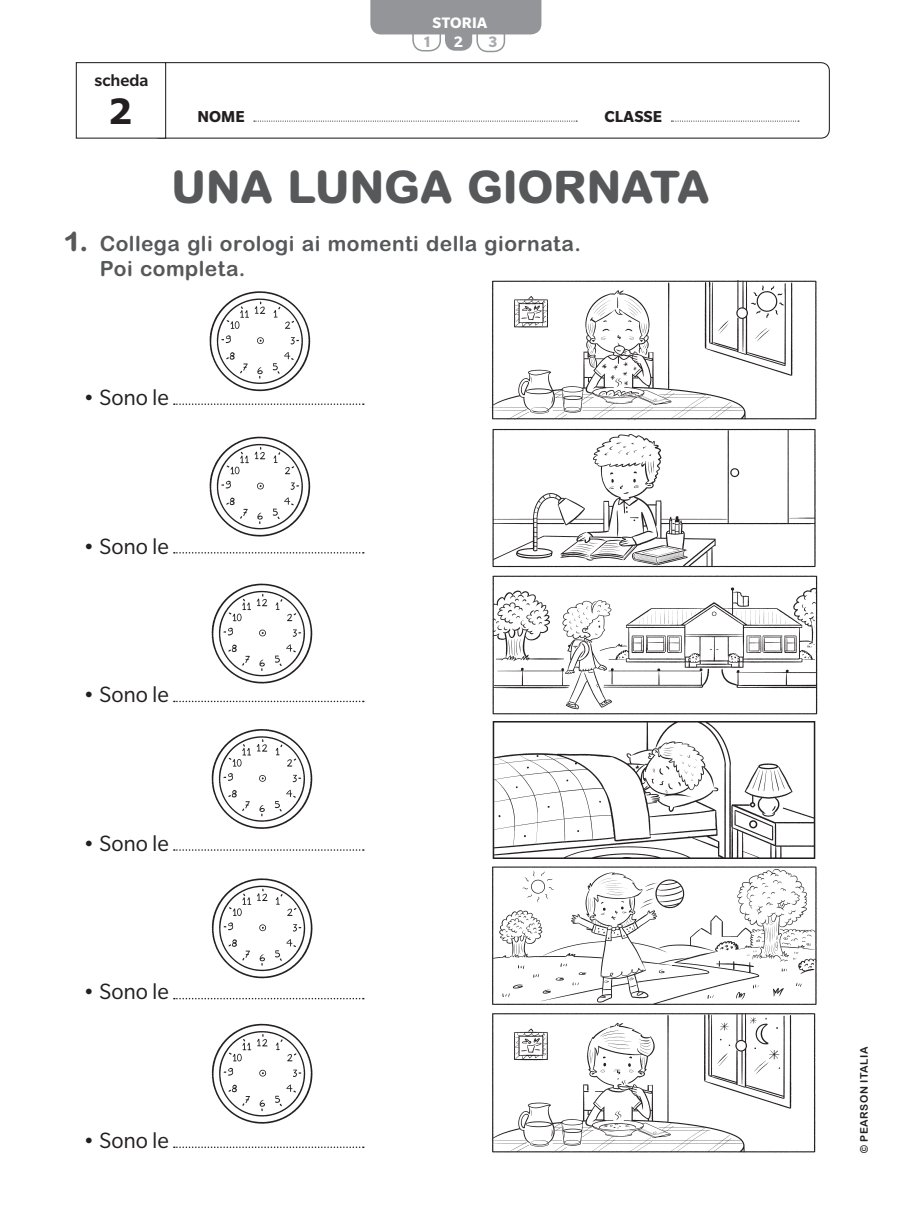
<style>
.page{position:relative;width:897px;height:1219px;background:#fff}
.page>*{position:absolute;margin:0;border:0;box-sizing:border-box;transform-origin:0 0}
.t1{font:800 45px "Arial Rounded MT Pro";letter-spacing:-.015em;color:#57585a}
.t2{font:700 34.5px "Verdana";color:#231f20}
.t3{font:24px "Slate Pro";letter-spacing:-.01em;color:#231f20}
.t4{font:700 21px/25.2px "Arial Rounded MT Pro";letter-spacing:.02em;color:#57585a}
.t5{font:500 18px "Slate Pro";letter-spacing:-.005em;color:#231f20}
.t6{font:700 17.25px "Slate Pro";color:#231f20}
.t7{font:700 16.5px "Slate Pro";letter-spacing:.015em;color:#fff}
.t8{font:700 16.5px "Slate Pro";color:#a8a9ad}
.t9{font:700 10.5px "Arial Rounded MT Pro";letter-spacing:.04em;color:#231f20}
.s1{font-weight:800;font-size:27px}
</style>
<div class="page">
<div style="left:150px;top:62px;width:679px;height:77px;border:1px solid #231f20;border-radius:9px"></div>
<svg style="left:254px;top:121px;width:323px;height:1px"></svg>
<svg style="left:671px;top:121px;width:128px;height:1px"></svg>
<svg style="left:370px;top:0;width:171px;height:52px"></svg>
<div style="left:76px;top:63px;width:90px;height:75px;background:#fff"></div>
<div style="left:76px;top:62px;width:90px;height:77px;border:1px solid #231f20"></div>
<svg style="left:174px;top:403px;width:190px;height:2px"></svg>
<svg style="left:174px;top:552px;width:190px;height:2px"></svg>
<svg style="left:174px;top:701px;width:190px;height:1px"></svg>
<svg style="left:174px;top:849px;width:190px;height:2px"></svg>
<svg style="left:174px;top:998px;width:190px;height:1px"></svg>
<svg style="left:174px;top:1146px;width:190px;height:2px"></svg>
<img style="left:207px;top:291px;width:107px;height:833px">
<img style="left:489px;top:280px;width:328px;height:141px">
<img style="left:492px;top:428px;width:324px;height:140px">
<img style="left:492px;top:575px;width:326px;height:140px">
<img style="left:492px;top:721px;width:324px;height:138px">
<img style="left:492px;top:866px;width:325px;height:139px">
<img style="left:492px;top:1013px;width:324px;height:140px">
<p class="t7" style="left:432px;top:14px;width:56px">STORIA</p>
<p class="t5" style="left:95px;top:71px;width:55px">scheda</p>
<h2 class="t2" style="left:108px;top:89px;width:26px">2</h2>
<p class="t8" style="left:424px;top:32px;width:8px">1</p>
<p class="t7" style="left:453px;top:32px;width:11px">2</p>
<p class="t8" style="left:488px;top:32px;width:11px">3</p>
<p class="t6" style="left:197px;top:107px;width:49px">NOME</p>
<p class="t6" style="left:604px;top:107px;width:59px">CLASSE</p>
<h1 class="t1" style="left:171px;top:160px;width:540px">UNA LUNGA GIORNATA</h1>
<p class="t4" style="left:100px;top:232px;width:482px;text-indent:-36px"><span class="s1">1.</span> Collega gli orologi ai momenti della giornata.<br>Poi completa.</p>
<p class="t3" style="left:83px;top:385px;width:87px">• Sono le</p>
<p class="t3" style="left:83px;top:533px;width:87px">• Sono le</p>
<p class="t3" style="left:83px;top:682px;width:87px">• Sono le</p>
<p class="t3" style="left:83px;top:831px;width:87px">• Sono le</p>
<p class="t3" style="left:83px;top:979px;width:87px">• Sono le</p>
<p class="t3" style="left:83px;top:1128px;width:87px">• Sono le</p>
<p class="t9" style="left:857px;top:1153px;width:108px;rotate:-90deg">© PEARSON ITALIA</p>
</div>
